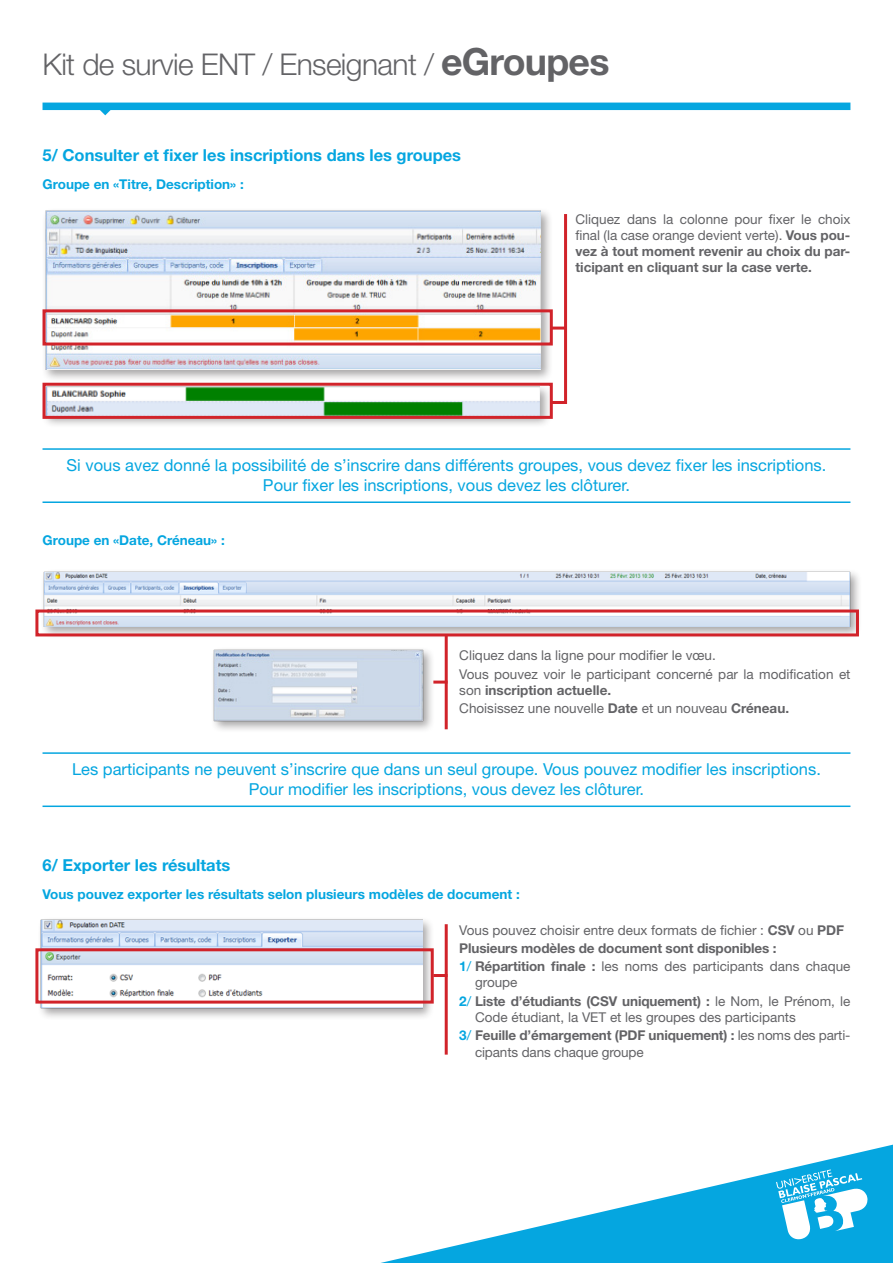
<style>
.page{position:relative;width:893px;height:1263px;background:#fff}
.page>*{position:absolute;margin:0;border:0;box-sizing:border-box;transform-origin:0 0}
.t1{font:300 30px "Helvetica Neue LT Std";letter-spacing:-.02em;color:#636366}
.t2{font:16.5px/19.8px "Helvetica Neue LT Std";color:#05a6e0;text-align:center}
.t3{font:700 16.5px "Helvetica Neue LT Std";color:#05a6e0}
.t4{font:13.5px/16.2px "Helvetica Neue LT Std";color:#636366}
.t5{font:700 13.5px/16.2px "Helvetica Neue LT Std";color:#636366;text-align:justify}
.t6{font:700 13.5px "Helvetica Neue LT Std";color:#05a6e0}
.s1{font-weight:700;font-size:37.5px}
.s2{font-weight:400}
.s3{font-weight:700}
.s4{font-weight:700;color:#05a6e0}
.s5{color:#05a6e0}
</style>
<div class="page">
<div style="left:43px;top:103px;width:807px;height:7px;background:#05a6e0"></div>
<svg style="left:97px;top:110px;width:16px;height:5px"></svg>
<svg style="left:380px;top:1145px;width:513px;height:118px"></svg>
<svg style="left:776px;top:1169px;width:91px;height:70px"></svg>
<div style="left:41px;top:207px;width:512px;height:175px;background:#231f20;opacity:.4"></div>
<img style="left:44px;top:210px;width:497px;height:160px">
<hr style="left:43px;top:448px;width:807px;height:2px;background:#05a6e0">
<hr style="left:43px;top:501px;width:807px;height:2px;background:#05a6e0">
<hr style="left:43px;top:752px;width:807px;height:2px;background:#05a6e0">
<hr style="left:43px;top:805px;width:807px;height:2px;background:#05a6e0">
<div style="left:41px;top:383px;width:511px;height:45px;background:#231f20;opacity:.4"></div>
<img style="left:47px;top:387px;width:493px;height:28px">
<div style="left:43px;top:309px;width:510px;height:36px;border:3px solid #d1232a"></div>
<div style="left:43px;top:383px;width:510px;height:36px;border:3px solid #d1232a"></div>
<hr style="left:564px;top:214px;width:3px;height:190px;background:#d1232a">
<hr style="left:551px;top:401px;width:15px;height:3px;background:#d1232a">
<hr style="left:551px;top:327px;width:15px;height:3px;background:#d1232a">
<div style="left:41px;top:568px;width:822px;height:71px;background:#231f20;opacity:.4"></div>
<img style="left:44px;top:571px;width:806px;height:56px">
<div style="left:211px;top:646px;width:224px;height:87px;background:#231f20;opacity:.4"></div>
<img style="left:214px;top:649px;width:209px;height:72px">
<hr style="left:445px;top:635px;width:3px;height:94px;background:#d1232a">
<hr style="left:433px;top:681px;width:15px;height:3px;background:#d1232a">
<div style="left:35px;top:609px;width:824px;height:27px;border:3px solid #d1232a"></div>
<div style="left:38px;top:917px;width:397px;height:103px;background:#231f20;opacity:.4"></div>
<img style="left:41px;top:920px;width:381px;height:88px">
<div style="left:35px;top:948px;width:399px;height:55px;border:3px solid #d1232a"></div>
<hr style="left:445px;top:924px;width:3px;height:130px;background:#d1232a">
<hr style="left:433px;top:974px;width:15px;height:3px;background:#d1232a">
<h1 class="t1" style="left:43px;top:46px;width:568px">Kit de survie ENT / Enseignant / <span class="s1">eGroupes</span></h1>
<p class="t3" style="left:43px;top:145px;width:420px">5/ Consulter et fixer les inscriptions dans les groupes</p>
<p class="t6" style="left:43px;top:176px;width:203px">Groupe en «Titre, Description» :</p>
<p class="t5" style="left:575px;top:210px;width:276px"><span class="s2">Cliquez dans la colonne pour fixer le choix final (la case orange devient verte).</span> Vous pou&shy;vez à tout moment revenir au choix du par&shy;ticipant en cliquant sur la case verte.</p>
<p class="t2" style="left:67px;top:455px;width:761px">Si vous avez donné la possibilité de s’inscrire dans différents groupes, vous devez fixer les inscriptions.<br>Pour fixer les inscriptions, vous devez les clôturer.</p>
<p class="t6" style="left:43px;top:532px;width:184px">Groupe en «Date, Créneau» :</p>
<p class="t4" style="left:459px;top:647px;width:258px">Cliquez dans la ligne pour modifier le vœu.</p>
<p class="t4" style="left:459px;top:665px;width:393px">Vous pouvez voir le participant concerné par la modification et son <span class="s3">inscription actuelle.</span></p>
<p class="t4" style="left:459px;top:700px;width:331px">Choisissez une nouvelle <span class="s3">Date</span> et un nouveau <span class="s3">Créneau.</span></p>
<p class="t2" style="left:72px;top:759px;width:750px">Les participants ne peuvent s’inscrire que dans un seul groupe. Vous pouvez modifier les inscriptions.<br>Pour modifier les inscriptions, vous devez les clôturer.</p>
<p class="t3" style="left:43px;top:855px;width:189px">6/ Exporter les résultats</p>
<p class="t6" style="left:43px;top:886px;width:479px">Vous pouvez exporter les résultats selon plusieurs modèles de document :</p>
<p class="t4" style="left:459px;top:921px;width:386px">Vous pouvez choisir entre deux formats de fichier : <span class="s3">CSV</span> ou <span class="s3">PDF</span></p>
<p class="t5" style="left:459px;top:940px;width:319px">Plusieurs modèles de document sont disponibles :</p>
<p class="t4" style="left:475px;top:958px;width:377px;text-indent:-16px"><span class="s4">1</span><span class="s5">/</span> <span class="s3">Répartition finale :</span> les noms des participants dans chaque groupe</p>
<p class="t4" style="left:475px;top:993px;width:377px;text-indent:-16px"><span class="s4">2</span><span class="s5">/</span> <span class="s3">Liste d’étudiants (CSV uniquement) :</span> le Nom, le Prénom, le<br>Code étudiant, la VET et les groupes des participants</p>
<p class="t4" style="left:475px;top:1027px;width:377px;text-indent:-16px"><span class="s4">3</span><span class="s5">/</span> <span class="s3">Feuille d’émargement (PDF uniquement) :</span> les noms des parti&shy;cipants dans chaque groupe</p>
</div>
